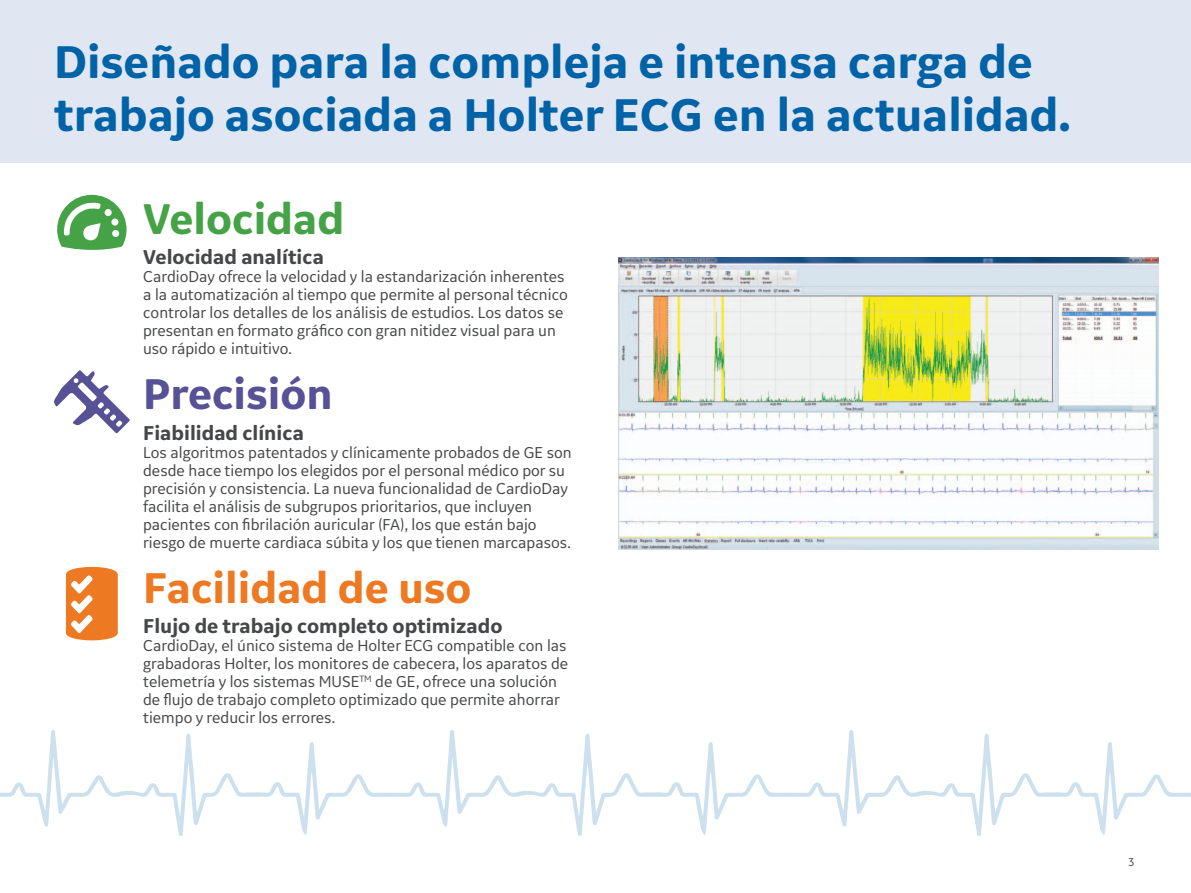
<style>
.page{position:relative;width:1191px;height:893px;background:#fff}
.page>*{position:absolute;margin:0;border:0;box-sizing:border-box;transform-origin:0 0}
.t1{font:700 48px/52.5px "GE Inspira Sans";color:#0163a7}
.t2{font:700 45px "GE Inspira Sans";color:#ed7923}
.t3{font:700 45px "GE Inspira Sans";color:#46a246}
.t4{font:700 45px "GE Inspira Sans";color:#575195}
.t5{font:700 21px "GE Inspira Sans";color:#464748}
.t6{font:16.5px/18px "GE Inspira Sans";color:#464748}
.t7{font:12px "GE Inspira Sans";color:#464748}
</style>
<div class="page">
<div style="left:0;top:0;width:1191px;height:163px;background:#e1e7f2"></div>
<img style="left:618px;top:257px;width:540px;height:292px">
<svg style="left:66px;top:567px;width:52px;height:73px;background:#f09049"></svg>
<svg style="left:54px;top:370px;width:76px;height:63px"></svg>
<svg style="left:57px;top:195px;width:69px;height:55px"></svg>
<svg style="left:0;top:730px;width:1191px;height:106px"></svg>
<h1 class="t1" style="left:54px;top:35px;width:1018px">Diseñado para la compleja e intensa carga de trabajo asociada a Holter ECG en la actualidad.</h1>
<h2 class="t3" style="left:143px;top:191px;width:203px">Velocidad</h2>
<p class="t5" style="left:143px;top:244px;width:182px">Velocidad analítica</p>
<p class="t6" style="left:143px;top:267px;width:426px">CardioDay ofrece la velocidad y la estandarización inherentes a la automatización al tiempo que permite al personal técnico controlar los detalles de los análisis de estudios. Los datos se presentan en formato gráfico con gran nitidez visual para un uso rápido e intuitivo.</p>
<h2 class="t4" style="left:143px;top:366px;width:191px">Precisión</h2>
<p class="t5" style="left:143px;top:420px;width:162px">Fiabilidad clínica</p>
<p class="t6" style="left:143px;top:443px;width:430px">Los algoritmos patentados y clínicamente probados de GE son desde hace tiempo los elegidos por el personal médico por su precisión y consistencia. La nueva funcionalidad de CardioDay facilita el análisis de subgrupos prioritarios, que incluyen pacientes con fibrilación auricular (FA), los que están bajo riesgo de muerte cardiaca súbita y los que tienen marcapasos.</p>
<h2 class="t2" style="left:143px;top:560px;width:330px">Facilidad de uso</h2>
<p class="t5" style="left:143px;top:613px;width:361px">Flujo de trabajo completo optimizado</p>
<p class="t6" style="left:143px;top:636px;width:426px">CardioDay, el único sistema de Holter ECG compatible con las grabadoras Holter, los monitores de cabecera, los aparatos de telemetría y los sistemas MUSE<sup>TM</sup> de GE, ofrece una solución de flujo de trabajo completo optimizado que permite ahorrar tiempo y reducir los errores.</p>
<p class="t7" style="left:1128px;top:855px;width:8px">3</p>
</div>
